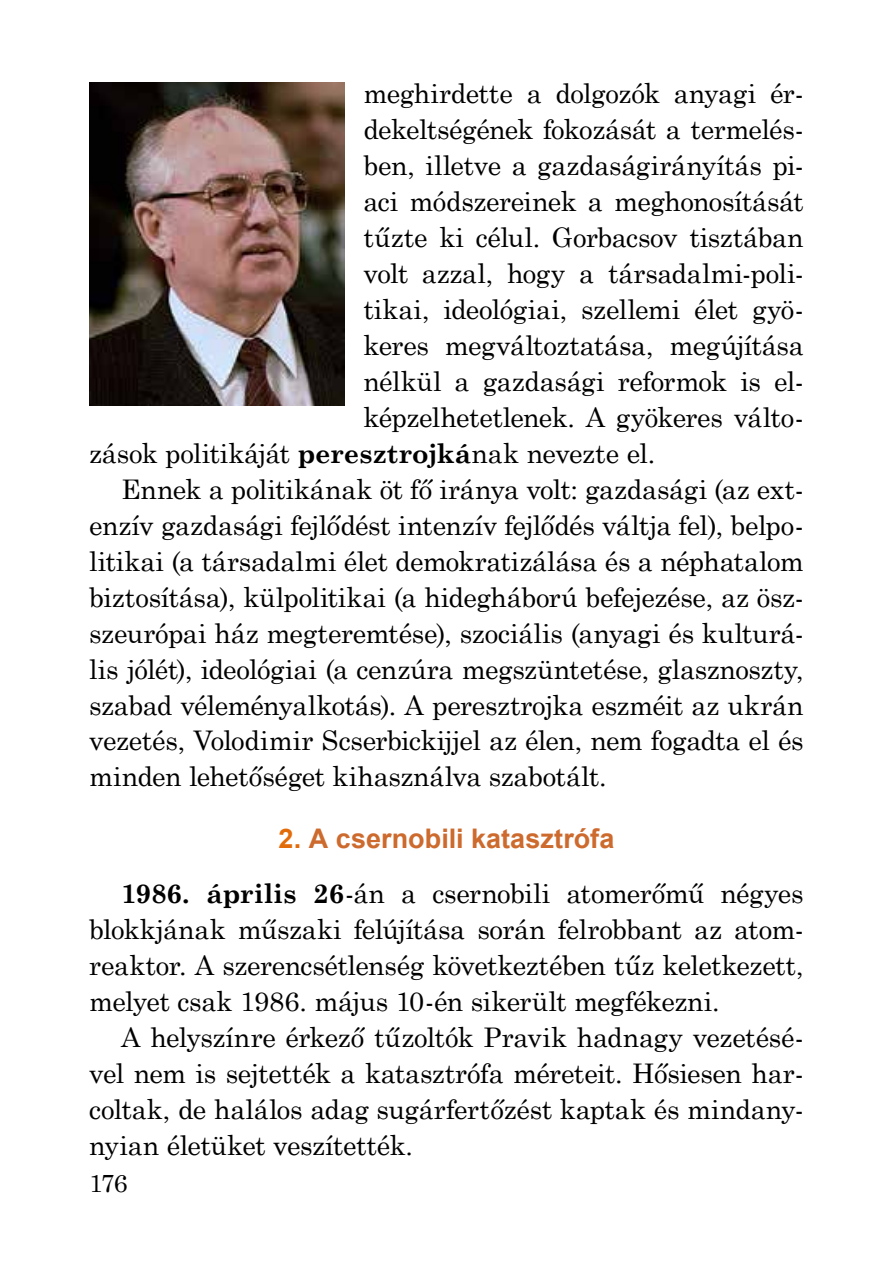
<style>
.page{position:relative;width:893px;height:1276px;background:#fff}
.page>*{position:absolute;margin:0;border:0;box-sizing:border-box;transform-origin:0 0}
.t1{font:27px/36px "Century Schoolbook";letter-spacing:-.015em;color:#000;text-align:justify}
.t2{font:700 27px "Arial";color:#cd6a2d}
.t3{font:24.75px "Century Schoolbook";color:#000}
.s1{font-weight:700}
.s2{color:#e36c0a}
</style>
<div class="page">
<img style="left:89px;top:83px;width:255px;height:322px">
<p class="t1" style="left:364px;top:73px;width:442px">meghirdette a dolgozók anyagi ér-</p>
<p class="t1" style="left:364px;top:109px;width:442px">dekeltségének fokozását a termelés-</p>
<p class="t1" style="left:364px;top:145px;width:442px">ben, illetve a gazdaságirányítás pi-</p>
<p class="t1" style="left:364px;top:181px;width:442px">aci módszereinek a meghonosítását</p>
<p class="t1" style="left:364px;top:217px;width:442px">tűzte ki célul. Gorbacsov tisztában</p>
<p class="t1" style="left:364px;top:253px;width:442px">volt azzal, hogy a társadalmi-poli-</p>
<p class="t1" style="left:364px;top:289px;width:442px">tikai, ideológiai, szellemi élet gyö-</p>
<p class="t1" style="left:364px;top:325px;width:442px">keres megváltoztatása, megújítása</p>
<p class="t1" style="left:364px;top:361px;width:442px">nélkül a gazdasági reformok is el-</p>
<p class="t1" style="left:364px;top:397px;width:442px">képzelhetetlenek. A gyökeres válto-</p>
<p class="t1" style="left:89px;top:432px;width:567px">zások politikáját <span class="s1">peresztrojká</span>nak nevezte el.</p>
<p class="t1" style="left:121px;top:468px;width:684px">Ennek a politikának öt fő iránya volt: gazdasági (az ext-</p>
<p class="t1" style="left:89px;top:504px;width:716px">enzív gazdasági fejlődést intenzív fejlődés váltja fel), belpo-</p>
<p class="t1" style="left:89px;top:540px;width:716px">litikai (a társadalmi élet demokratizálása és a néphatalom</p>
<p class="t1" style="left:89px;top:576px;width:716px">biztosítása), külpolitikai (a hidegháború befejezése, az ös -</p>
<p class="t1" style="left:89px;top:612px;width:716px">szeurópai ház megteremtése), szociális (anyagi és kulturá-</p>
<p class="t1" style="left:89px;top:648px;width:716px">lis jólét), ideológiai (a cenzúra megszüntetése, glasznoszty,</p>
<p class="t1" style="left:89px;top:684px;width:716px">szabad véleményalkotás). A peresztrojka eszméit az ukrán</p>
<p class="t1" style="left:89px;top:720px;width:716px">vezetés, Volodimir Scserbickijjel az élen, nem fogadta el és</p>
<p class="t1" style="left:89px;top:756px;width:519px">minden lehetőséget kihasználva szabotált.</p>
<p class="t2" style="left:278px;top:820px;width:337px"><span class="s2">2.</span> A csernobili katasztrófa</p>
<p class="t1" style="left:89px;top:873px;width:716px;text-indent:32px"><span class="s1">1986. április 26</span>-án a csernobili atomerőmű négyes blokkjának műszaki felújítása során felrobbant az atom&shy;reaktor. A szerencsétlenség következtében tűz keletkezett, melyet csak 1986. május 10-én sikerült megfékezni.</p>
<p class="t1" style="left:89px;top:1017px;width:716px;text-indent:32px">A helyszínre érkező tűzoltók Pravik hadnagy vezetésé&shy;vel nem is sejtették a katasztrófa méreteit. Hősiesen har&shy;coltak, de halálos adag sugárfertőzést kaptak és mindan - nyian életüket veszítették.</p>
<p class="t3" style="left:89px;top:1162px;width:40px">176</p>
</div>
